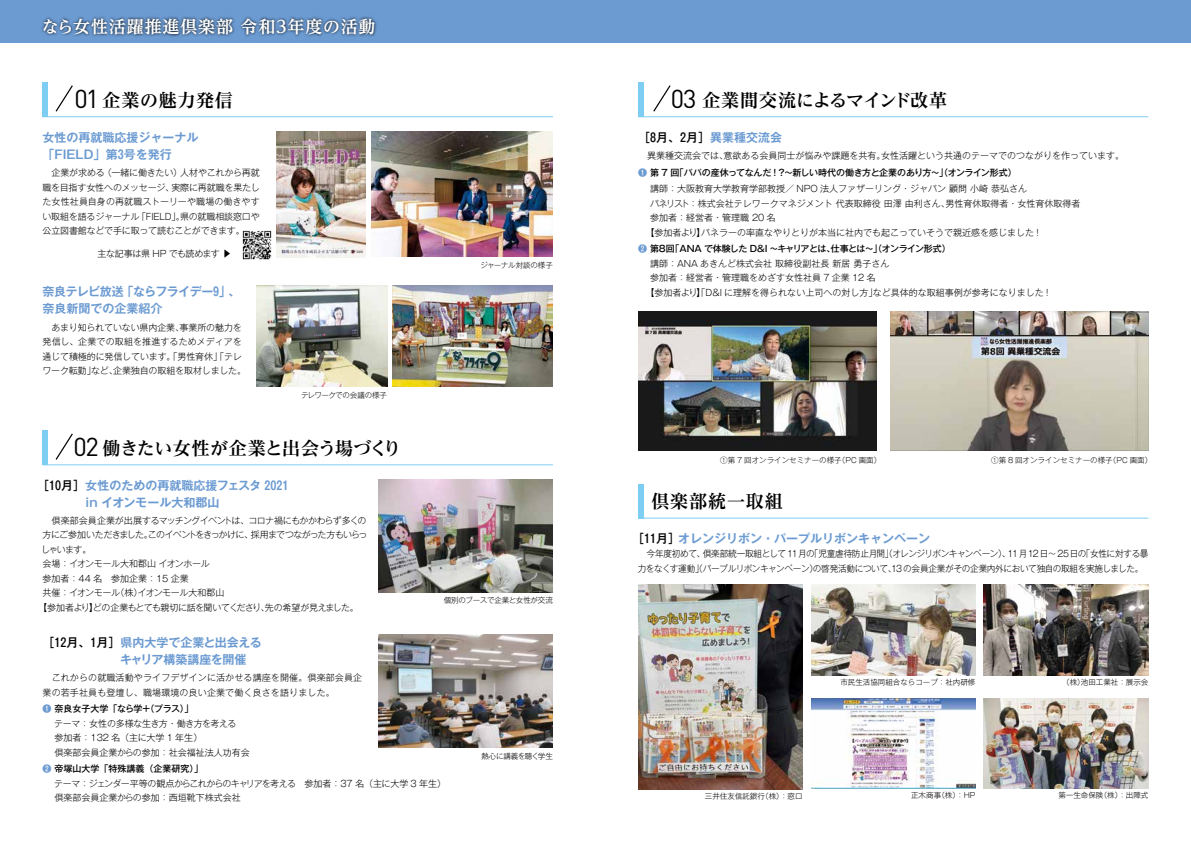
<style>
.page{position:relative;width:1191px;height:842px;background:#fff}
.page>*{position:absolute;margin:0;border:0;box-sizing:border-box;transform-origin:0 0}
.t1{font:25.6px "DIN Pro";color:#000}
.t2{font:700 18px "Reim Pr 6";letter-spacing:-.025em;color:#000}
.t3{font:700 18px "Reim Pr 6";letter-spacing:-.035em;color:#000}
.t4{font:700 18px "Reim Pr 6";letter-spacing:.03em;color:#000}
.t5{font:700 18px "Reim Pr 6";letter-spacing:.05em;color:#000}
.t6{font:700 17px "UD Reimin Pr 6";letter-spacing:.05em;color:#fff}
.t7{font:700 12px/17px "Gothic MB101 Pr 6 De";color:#6c9bd2}
.t8{font:500 12px "Gothic MB101 Pr 6";color:#000}
.t9{font:700 12px "Gothic MB101 Pr 6 De";letter-spacing:-.055em;color:#6c9bd2}
.t10{font:300 9px/14.5px "Gothic MB101 Pr 6";letter-spacing:-.005em;color:#000}
.t11{font:300 9px/14.5px "Gothic MB101 Pr 6";letter-spacing:-.045em;color:#000;scale:.96 1}
.t12{font:300 9px/14.5px "Gothic MB101 Pr 6";letter-spacing:-.03em;color:#000}
.t13{font:300 9px/14.5px "Gothic MB101 Pr 6";letter-spacing:.015em;color:#000}
.t14{font:300 9px/14.5px "Gothic MB101 Pr 6";letter-spacing:-.025em;color:#000}
.t15{font:300 9px/14.5px "Gothic MB101 Pr 6";letter-spacing:-.06em;color:#000;text-align:right}
.t16{font:300 9px/14.5px "Gothic MB101 Pr 6";letter-spacing:-.045em;color:#000}
.t17{font:500 9px "Gothic MB101 Pr 6";letter-spacing:-.025em;color:#000}
.t18{font:300 9px "Gothic MB101 Pr 6";letter-spacing:-.04em;color:#000}
.t19{font:300 9px "Gothic MB101 Pr 6";letter-spacing:-.065em;color:#000}
.t20{font:500 9px "Gothic MB101 Pr 6";letter-spacing:-.065em;color:#000}
.t21{font:500 9px "Gothic MB101 Pr 6";letter-spacing:-.045em;color:#000}
.t22{font:300 9px "Gothic MB101 Pr 6";letter-spacing:-.025em;color:#000;scale:.96 1}
.t23{font:300 9px "Gothic MB101 Pr 6";letter-spacing:.015em;color:#000;scale:.96 1}
.t24{font:300 9px "Gothic MB101 Pr 6";letter-spacing:-.035em;color:#000}
.t25{font:300 9px "Gothic MB101 Pr 6";letter-spacing:-.035em;color:#000;scale:.96 1}
.t26{font:300 9px "Gothic MB101 Pr 6";letter-spacing:-.005em;color:#000;scale:.96 1}
.t27{font:300 7.5px "Gothic MB101 Pr 6";color:#000}
.t28{font:300 7.5px "Gothic MB101 Pr 6";letter-spacing:-.03em;color:#000}
.t29{font:300 7.5px "Gothic MB101 Pr 6";letter-spacing:-.045em;color:#000}
.t30{font:300 7.5px "Gothic MB101 Pr 6";letter-spacing:-.02em;color:#000}
.s1{font-family:"Gothic MB101 Pr 6";font-weight:500;color:#000}
.s2{font-weight:500;color:#6c9bd2}
.s3{font-weight:500}
.s4{font-family:"Gothic MB101 Pr 6 De";font-weight:700;color:#6c9bd2}
.s5{color:#6c9bd2}
</style>
<div class="page">
<div style="left:43px;top:83px;width:5px;height:34px;background:#7ecef4"></div>
<div style="left:638px;top:83px;width:5px;height:34px;background:#7ecef4"></div>
<div style="left:0;top:0;width:1191px;height:43px;background:#6c9bd2"></div>
<img style="left:42px;top:16px;width:335px;height:21px">
<img style="left:378px;top:479px;width:175px;height:113px">
<img style="left:378px;top:634px;width:175px;height:113px">
<hr style="left:43px;top:116px;width:510px;height:1px;background:#7ecef4">
<div style="left:43px;top:431px;width:5px;height:34px;background:#7ecef4"></div>
<hr style="left:43px;top:464px;width:510px;height:1px;background:#7ecef4">
<hr style="left:638px;top:116px;width:510px;height:1px;background:#7ecef4">
<div style="left:638px;top:484px;width:5px;height:34px;background:#7ecef4"></div>
<hr style="left:638px;top:518px;width:510px;height:1px;background:#7ecef4">
<img style="left:371px;top:132px;width:182px;height:125px">
<img style="left:277px;top:131px;width:89px;height:127px">
<img style="left:242px;top:230px;width:30px;height:30px">
<img style="left:393px;top:286px;width:160px;height:100px">
<img style="left:256px;top:286px;width:131px;height:100px">
<img style="left:638px;top:311px;width:238px;height:140px">
<img style="left:890px;top:311px;width:258px;height:140px">
<img style="left:984px;top:698px;width:164px;height:91px">
<img style="left:811px;top:585px;width:164px;height:90px">
<img style="left:984px;top:585px;width:164px;height:90px">
<img style="left:811px;top:698px;width:164px;height:91px">
<img style="left:638px;top:585px;width:164px;height:204px">
<svg style="left:56px;top:85px;width:17px;height:27px"></svg>
<svg style="left:56px;top:433px;width:17px;height:27px"></svg>
<svg style="left:653px;top:85px;width:17px;height:27px"></svg>
<h3 class="t6" style="left:42px;top:13px;width:335px">なら女性活躍推進倶楽部令和3年度の活動</h3>
<h1 class="t1" style="left:74px;top:79px;width:26px">01</h1>
<h2 class="t4" style="left:103px;top:85px;width:151px">企業の魅力発信　</h2>
<h3 class="t7" style="left:43px;top:128px;width:158px">女性の再就職応援ジャーナル「FIELD」第3号を発行</h3>
<p class="t10" style="left:180px;top:165px;width:81px">人材やこれから再就</p>
<p class="t14" style="left:103px;top:165px;width:81px">（一緒に働きたい）</p>
<p class="t10" style="left:43px;top:165px;width:64px">　企業が求める</p>
<p class="t14" style="left:42px;top:179px;width:133px">職を目指す女性へのメッセージ、</p>
<p class="t10" style="left:42px;top:194px;width:219px">た女性社員自身の再就職ストーリーや職場の働きやす</p>
<p class="t10" style="left:180px;top:208px;width:81px">県の就職相談窓口や</p>
<p class="t10" style="left:171px;top:179px;width:90px">実際に再就職を果たし</p>
<p class="t14" style="left:42px;top:208px;width:204px">い取組を語るジャーナル<br>公立図書館などで手に取って読むことができます。</p>
<p class="t10" style="left:137px;top:208px;width:49px">「FIELD」。</p>
<p class="t18" style="left:98px;top:246px;width:135px">主な記事は県 HP でも読めます ▶</p>
<h3 class="t9" style="left:121px;top:282px;width:111px">「ならフライデー「9</h3>
<h3 class="t7" style="left:42px;top:283px;width:122px">奈良テレビ放送<br>奈良新聞での企業紹介</h3>
<h3 class="t7" style="left:228px;top:283px;width:13px">、</h3>
<p class="t10" style="left:43px;top:319px;width:143px">　あまり知られていない県内企業、</p>
<p class="t10" style="left:42px;top:334px;width:201px">発信し、企業での取組を推進するためメディアを</p>
<p class="t10" style="left:42px;top:348px;width:201px">通じて積極的に発信しています。「男性育休」「テレ</p>
<p class="t10" style="left:113px;top:363px;width:134px">企業独自の取組を取材しました。</p>
<p class="t10" style="left:179px;top:319px;width:64px">事業所の魅力を</p>
<p class="t10" style="left:91px;top:363px;width:28px">など、</p>
<p class="t10" style="left:42px;top:363px;width:55px">ワーク転勤」</p>
<p class="t28" style="left:301px;top:389px;width:87px">テレワークでの会議の様子</p>
<h1 class="t1" style="left:73px;top:427px;width:27px">02</h1>
<h2 class="t2" style="left:103px;top:433px;width:300px">働きたい女性が企業と出会う場づくり</h2>
<h3 class="t7" style="left:86px;top:476px;width:204px;text-indent:-48px"><span class="s1">［10月］</span>女性のための再就職応援フェスタ 2021 in イオンモール大和郡山</h3>
<p class="t15" style="left:43px;top:512px;width:326px">　倶楽部会員企業が出展するマッチングイベントは、コロナ禍にもかかわらず多くの採用までつながった方もいらっ</p>
<p class="t19" style="left:43px;top:527px;width:212px">方にご参加いただきましたこのイベントをきっかけに、</p>
<p class="t10" style="left:144px;top:527px;width:10px">。</p>
<p class="t10" style="left:41px;top:541px;width:52px">しゃいます。</p>
<p class="t18" style="left:43px;top:556px;width:169px">会場：イオンモール大和郡山イオンホール</p>
<p class="t10" style="left:43px;top:570px;width:148px">参加者：44 名　参加企業：15 企業</p>
<p class="t24" style="left:138px;top:585px;width:88px">イオンモール大和郡山</p>
<p class="t10" style="left:116px;top:585px;width:28px">（株）</p>
<p class="t16" style="left:38px;top:585px;width:322px;text-indent:4px">共催：イオンモール<br>【参加者よりどの企業もとても親切に話を聞いてくださり先の希望が見えました。</p>
<p class="t10" style="left:260px;top:599px;width:10px">、</p>
<p class="t10" style="left:89px;top:599px;width:10px">】</p>
<p class="t30" style="left:480px;top:259px;width:74px">ジャーナル対談の様子</p>
<p class="t28" style="left:444px;top:594px;width:111px">個別のブースで企業と女性が交流</p>
<h3 class="t7" style="left:120px;top:633px;width:143px;text-indent:-78px"><span class="s1">［12月、月1 ］</span>県内大学で企業と出会えるキャリア構築講座を開催</h3>
<p class="t13" style="left:43px;top:670px;width:321px">　これからの就職活動やライフデザインに活かせる講座を開催。倶楽部会員企業の若手社員も登壇し、職場環境の良い企業で働く良さを語りました。</p>
<p class="t10" style="left:54px;top:701px;width:197px;text-indent:-12px"><span class="s2">❶</span> <span class="s3">奈良女子大学「なら学（＋プラス「(<br></span>テーマ：女性の多様な生き方・働き方を考える<br>参加者：132 名（主に大学 1 年生(<br>倶楽部会員企業からの参加：社会福祉法人功有会</p>
<p class="t12" style="left:54px;top:761px;width:393px;text-indent:-12px"><span class="s2">❷</span> <span class="s3">帝塚山大学「特殊講義（企業研究「(<br></span>テーマ：ジェンダー平等の観点からこれからのキャリアを考える　参加者：37 名（主に大学 3 年生(倶楽部会員企業からの参加：西垣靴下株式会社</p>
<p class="t29" style="left:481px;top:750px;width:73px">熱心に講義を聴く学生</p>
<h1 class="t1" style="left:671px;top:79px;width:27px">03</h1>
<h2 class="t3" style="left:702px;top:85px;width:246px">企業間交流によるマインド改革</h2>
<h3 class="t8" style="left:638px;top:127px;width:145px">［月8 、月2 ］<span class="s4">異業種交流会</span></h3>
<p class="t10" style="left:723px;top:148px;width:163px">意欲ある会員同士が悩みや課題を共有。</p>
<p class="t10" style="left:638px;top:148px;width:91px">　異業種交流会では、</p>
<p class="t17" style="left:638px;top:165px;width:380px"><span class="s5">❶</span> 第 7 「回パパの産休ってなんだ ! ？～新しい時代の働き方と企業のあり方～」（オンライン形式(</p>
<p class="t10" style="left:650px;top:181px;width:378px">講師：大阪教育大学教育学部教授／ NPO 法人ファザーリング・ジャパン顧問小崎恭弘さん</p>
<p class="t10" style="left:945px;top:195px;width:136px">男性育休取得者・女性育休取得者</p>
<p class="t10" style="left:881px;top:148px;width:244px">女性活躍という共通のテーマでのつながりを作っています。</p>
<p class="t10" style="left:650px;top:195px;width:301px">パネリスト：株式会社テレワークマネジメント代表取締役田澤由利さん、</p>
<p class="t10" style="left:650px;top:210px;width:127px">参加者：経営者・管理職 20 名</p>
<p class="t10" style="left:645px;top:224px;width:395px">【参加者よりパネラーの率直なやりとりが本当に社内でも起こっていそうで親近感を感じました !</p>
<p class="t10" style="left:696px;top:224px;width:10px">】</p>
<p class="t21" style="left:831px;top:241px;width:121px">仕事とは～」（オンライン形式(</p>
<p class="t20" style="left:638px;top:241px;width:199px"><span class="s5">❷</span> 第８「回 ANA で体験した D＆～I キャリアとは、</p>
<p class="t10" style="left:650px;top:255px;width:241px">講師：ANA あきんど株式会社取締役副社長新居勇子さん</p>
<p class="t10" style="left:650px;top:270px;width:227px">参加者：経営者・管理職をめざす女性社員 7 企業 12 名</p>
<p class="t10" style="left:873px;top:284px;width:177px">など具体的な取組事例が参考になりました !</p>
<p class="t10" style="left:645px;top:284px;width:233px">【参加者より】「D&amp;I に理解を得られない上司への対し方」</p>
<p class="t27" style="left:838px;top:454px;width:45px">（PC 画面）</p>
<p class="t27" style="left:720px;top:454px;width:123px">①第 7 回オンラインセミナーの様子</p>
<h2 class="t5" style="left:651px;top:486px;width:133px">倶楽部統一取組</h2>
<h3 class="t7" style="left:678px;top:529px;width:253px">オレンジリボン・パープルリボンキャンペーン</h3>
<h3 class="t8" style="left:632px;top:528px;width:49px">［11月］</h3>
<p class="t27" style="left:1109px;top:454px;width:45px">（PC 画面(</p>
<p class="t27" style="left:991px;top:454px;width:123px">①第 8 回オンラインセミナーの様子</p>
<p class="t11" style="left:810px;top:546px;width:210px">「児童虐待防止月間」（オレンジリボンキャンペーン）、</p>
<p class="t22" style="left:703px;top:546px;width:118px">倶楽部統一取組として11月の</p>
<p class="t25" style="left:1081px;top:546px;width:71px">「女性に対する暴</p>
<p class="t11" style="left:638px;top:546px;width:528px">　今年度初めて、<br>力をなくす運動」（パープルリボンキャンペーンの啓発活動について 13 の会員企業がその企業内外において独自の取組を実施しました。</p>
<p class="t26" style="left:887px;top:561px;width:11px">、</p>
<p class="t23" style="left:1007px;top:546px;width:84px">11月12日～25日の</p>
<p class="t26" style="left:809px;top:561px;width:11px">）</p>
<p class="t27" style="left:840px;top:676px;width:136px">市民生活協同組合ならコープ：社内研修</p>
<p class="t27" style="left:761px;top:790px;width:43px">（株：）窓口</p>
<p class="t27" style="left:705px;top:790px;width:61px">三井住友信託銀行</p>
<p class="t27" style="left:937px;top:789px;width:40px">（株：） HP</p>
<p class="t27" style="left:911px;top:789px;width:31px">正木商事</p>
<p class="t27" style="left:1062px;top:676px;width:24px">（株）</p>
<p class="t27" style="left:1081px;top:676px;width:69px">池田工業社：展示会</p>
<p class="t27" style="left:1099px;top:789px;width:50px">（株：）出陣式</p>
<p class="t27" style="left:1058px;top:789px;width:46px">第一生命保険</p>
</div>
